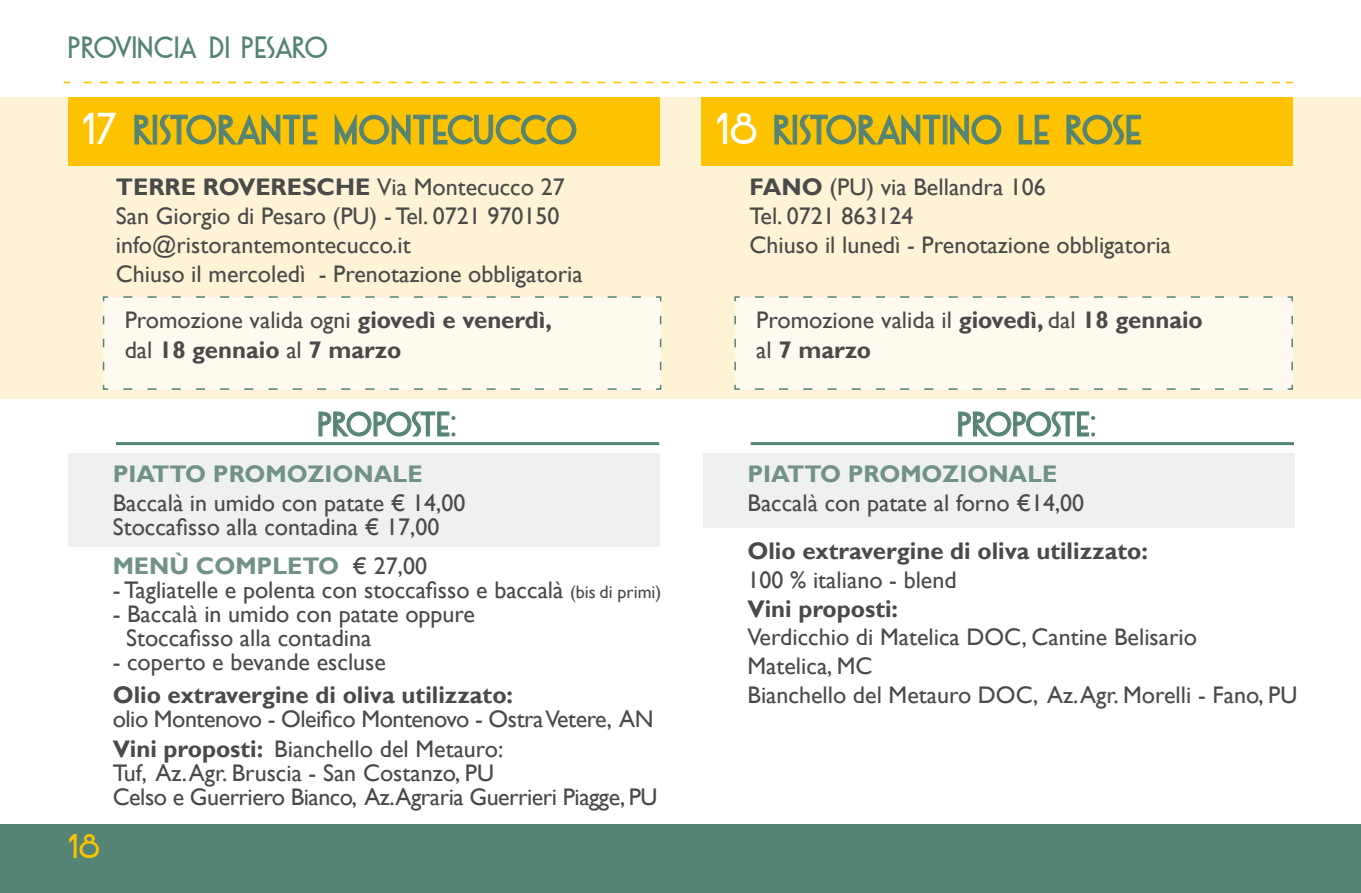
<style>
.page{position:relative;width:1361px;height:893px;background:#fff}
.page>*{position:absolute;margin:0;border:0;box-sizing:border-box;transform-origin:0 0}
.t1{font:36px "DK Otago";letter-spacing:-.02em;color:#548474}
.t2{font:36px "DK Otago";color:#548474}
.t3{font:30px "DK Otago";letter-spacing:-.05em;color:#548474}
.t4{font:30px "DK Otago";color:#fdc300}
.t5{font:27px "DK Otago";letter-spacing:-.05em;color:#548474}
.t6{font:24px/28.8px "Gill Sans";color:#4a4a49}
.t7{font:24px/30px "Gill Sans";letter-spacing:-.02em;color:#4a4a49}
.t8{font:700 24px/30px "Gill Sans";color:#4a4a49}
.t9{font:700 24px "Gill Sans";color:#709385}
.s1{font-size:39px;color:#fff}
.s2{font-weight:700}
.s3{font-weight:400}
.s4{font-weight:400;color:#4a4a49}
.s5{font-size:18px}
</style>
<div class="page">
<div style="left:68px;top:453px;width:592px;height:94px;background:#eff1f0"></div>
<div style="left:0;top:98px;width:1361px;height:301px;background:#fff3d7"></div>
<svg style="left:84px;top:82px;width:1195px;height:1px"></svg>
<div style="left:68px;top:98px;width:591px;height:68px;background:#fdc300"></div>
<svg style="left:318px;top:411px;width:137px;height:26px"></svg>
<div style="left:102px;top:296px;width:560px;height:94px;background:#fffaf0"></div>
<hr style="left:116px;top:442px;width:543px;height:3px;background:#548474">
<div style="left:702px;top:98px;width:591px;height:68px;background:#fdc300"></div>
<svg style="left:774px;top:115px;width:19px;height:30px"></svg>
<div style="left:793px;top:115px;width:4px;height:29px;border:1px solid #548474"></div>
<svg style="left:799px;top:114px;width:141px;height:32px"></svg>
<div style="left:943px;top:115px;width:4px;height:29px;border:1px solid #548474"></div>
<svg style="left:950px;top:114px;width:51px;height:32px"></svg>
<svg style="left:1018px;top:114px;width:31px;height:31px"></svg>
<svg style="left:1066px;top:114px;width:75px;height:31px"></svg>
<div style="left:0;top:825px;width:1361px;height:68px;background:#548474"></div>
<div style="left:734px;top:296px;width:559px;height:94px;background:#fffaf0"></div>
<div style="left:703px;top:453px;width:591px;height:75px;background:#eff1f0"></div>
<svg style="left:958px;top:411px;width:137px;height:26px"></svg>
<hr style="left:750px;top:442px;width:544px;height:3px;background:#548474">
<svg style="left:134px;top:115px;width:19px;height:30px"></svg>
<div style="left:153px;top:115px;width:4px;height:29px;border:1px solid #548474"></div>
<svg style="left:159px;top:114px;width:159px;height:32px"></svg>
<svg style="left:334px;top:113px;width:243px;height:33px"></svg>
<p class="t5" style="left:68px;top:31px;width:262px">PROVINCIA DI PESARO</p>
<h1 class="t1" style="left:82px;top:108px;width:497px"><span class="s1">17</span> RISTORANTE MONTECUCCO</h1>
<p class="t6" style="left:116px;top:173px;width:468px"><span class="s2">TERRE ROVERESCHE</span> Via Montecucco 27<br>San Giorgio di Pesaro (PU) - Tel. 0721 970150 info@ristorantemontecucco.it<br>Chiuso il mercoledì - Prenotazione obbligatoria</p>
<h1 class="t2" style="left:715px;top:108px;width:428px"><span class="s1">18</span> RISTORANTINO LE ROSE</h1>
<p class="t6" style="left:749px;top:173px;width:423px"><span class="s2">FANO</span> (PU) via Bellandra 106<br>Tel. 0721 863124<br>Chiuso il lunedì - Prenotazione obbligatoria</p>
<p class="t8" style="left:125px;top:305px;width:429px"><span class="s3">Promozione valida ogni</span> giovedì e venerdì, <span class="s3">dal</span> 18 gennaio <span class="s3">al</span> 7 marzo</p>
<p class="t6" style="left:756px;top:305px;width:448px;line-height:30px">Promozione valida il <span class="s2">giovedì,</span> dal <span class="s2">18 gennaio </span>al <span class="s2">7 marzo</span></p>
<p class="t4" style="left:68px;top:828px;width:34px">18</p>
<p class="t3" style="left:318px;top:406px;width:140px">PROPOSTE:</p>
<p class="t9" style="left:113px;top:460px;width:311px">PIATTO PROMOZIONALE</p>
<p class="t6" style="left:113px;top:491px;width:354px;line-height:24px">Baccalà in umido con patate € 14,00<br>Stoccafisso alla contadina € 17,00</p>
<p class="t9" style="left:113px;top:551px;width:316px">MENÙ COMPLETO <span class="s4">€ 27,00</span></p>
<p class="t6" style="left:113px;top:576px;width:550px">- Tagliatelle e polenta con stoccafisso e baccalà <span class="s5">(bis di primi)</span></p>
<p class="t6" style="left:126px;top:602px;width:350px;line-height:24px;text-indent:-13px">- Baccalà in umido con patate oppure<br>Stoccafisso alla contadina</p>
<p class="t6" style="left:113px;top:648px;width:275px">- coperto e bevande escluse</p>
<p class="t8" style="left:113px;top:680px;width:402px">Olio extravergine di oliva utilizzato:</p>
<p class="t7" style="left:113px;top:704px;width:542px">olio Montenovo - Oleifico Montenovo - Ostra Vetere, AN<br><span class="s2">Vini proposti:</span> Bianchello del Metauro:</p>
<p class="t7" style="left:113px;top:761px;width:546px;line-height:24px">Tuf, Az. Agr. Bruscia - San Costanzo, PU<br>Celso e Guerriero Bianco, Az.Agraria Guerrieri Piagge, PU</p>
<p class="t3" style="left:957px;top:406px;width:140px">PROPOSTE:</p>
<p class="t9" style="left:747px;top:460px;width:311px">PIATTO PROMOZIONALE</p>
<p class="t6" style="left:747px;top:489px;width:338px">Baccalà con patate al forno €14,00</p>
<p class="t8" style="left:747px;top:536px;width:402px">Olio extravergine di oliva utilizzato:</p>
<p class="t6" style="left:747px;top:566px;width:211px">100 % italiano - blend</p>
<p class="t8" style="left:747px;top:594px;width:152px">Vini proposti:</p>
<p class="t6" style="left:747px;top:623px;width:551px">Verdicchio di Matelica DOC, Cantine Belisario<br>Matelica, MC<br>Bianchello del Metauro DOC, Az. Agr. Morelli - Fano, PU</p>
</div>
